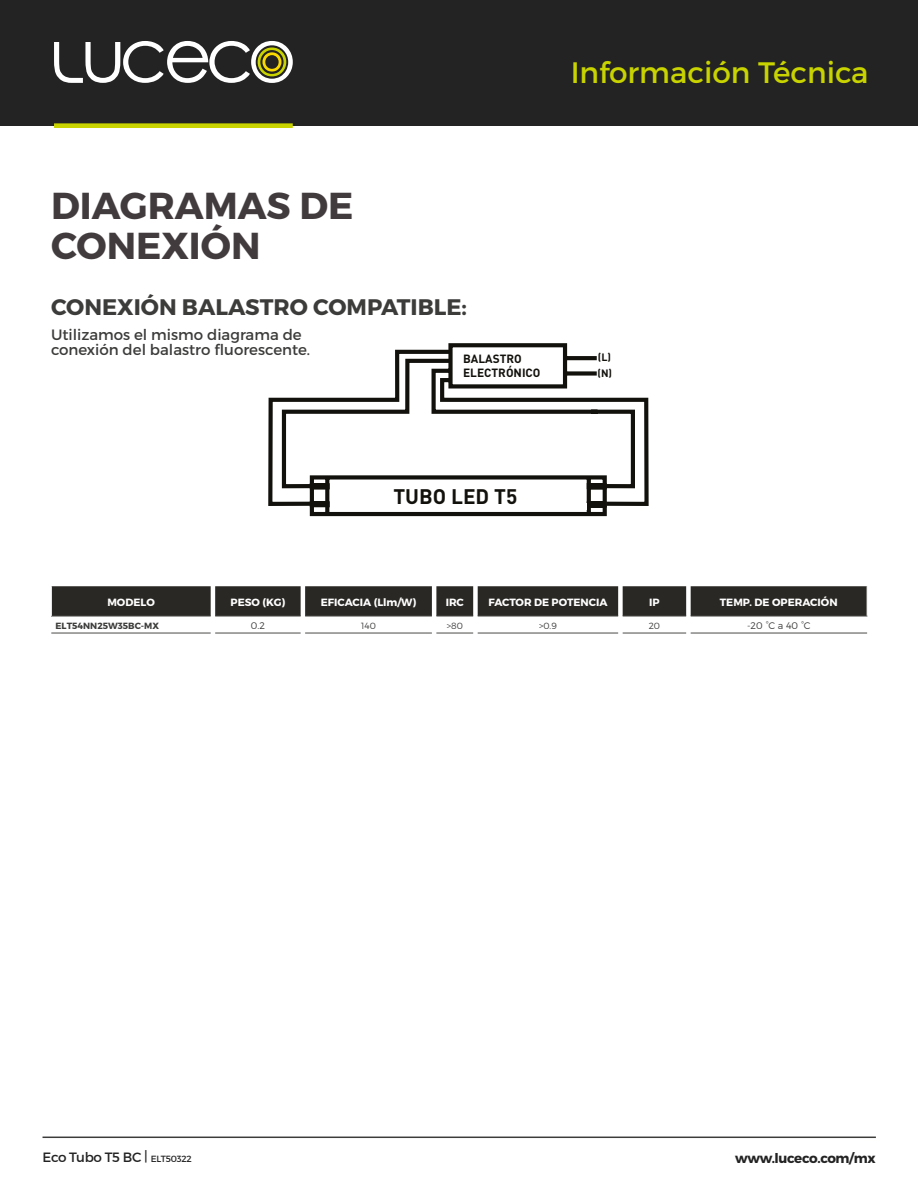
<style>
.page{position:relative;width:918px;height:1188px;background:#fff}
.page>*{position:absolute;margin:0;border:0;box-sizing:border-box;transform-origin:0 0}
.t1{font:700 37.5px/39.5px "Montserrat";color:#423b3e}
.t2{font:29.55px "Montserrat";color:#c8d300}
.t3{font:700 22.5px "Montserrat";color:#3c3c3b}
.t4{font:700 20.85px "DINOT";color:#12110c}
.t5{font:15px/15px "Montserrat";color:#3c3c3b}
.t6{font:13.5px "Montserrat";letter-spacing:-.025em;color:#222322}
.t7{font:700 13.5px "Montserrat";letter-spacing:-.025em;color:#222322}
.t8{font:700 11.85px/14.1px "DINOT";color:#12110c}
.t9{font:700 10.65px/16.4px "DINOT";color:#12110c}
.t10{font:700 10.5px "Montserrat";color:#fff}
.t11{font:300 9.6px "Montserrat";color:#3c3c3b}
.t12{font:700 9px "Montserrat";color:#3c3c3b}
.t13{font:300 9px "Montserrat";color:#3c3c3b}
.s1{font-size:9px}
</style>
<div class="page">
<hr style="left:43px;top:1137px;width:833px;height:1px;background:#3c3c3b">
<div style="left:0;top:0;width:918px;height:126px;background:#222322"></div>
<div style="left:54px;top:123px;width:239px;height:5px;background:#c8d300"></div>
<svg style="left:54px;top:41px;width:239px;height:42px"></svg>
<svg style="left:52px;top:586px;width:815px;height:30px;background:#33312d"></svg>
<hr style="left:215px;top:616px;width:86px;height:1px;background:#4a4a49">
<hr style="left:305px;top:616px;width:127px;height:1px;background:#4a4a49">
<hr style="left:436px;top:616px;width:37px;height:1px;background:#4a4a49">
<hr style="left:478px;top:616px;width:140px;height:1px;background:#4a4a49">
<hr style="left:623px;top:616px;width:63px;height:1px;background:#4a4a49">
<hr style="left:691px;top:616px;width:176px;height:1px;background:#4a4a49">
<hr style="left:51px;top:633px;width:160px;height:1px;background:#4a4a49">
<hr style="left:215px;top:633px;width:86px;height:1px;background:#4a4a49">
<hr style="left:305px;top:633px;width:127px;height:1px;background:#4a4a49">
<hr style="left:436px;top:633px;width:37px;height:1px;background:#4a4a49">
<hr style="left:478px;top:633px;width:140px;height:1px;background:#4a4a49">
<hr style="left:623px;top:633px;width:63px;height:1px;background:#4a4a49">
<hr style="left:691px;top:633px;width:176px;height:1px;background:#4a4a49">
<hr style="left:51px;top:616px;width:160px;height:1px;background:#4a4a49">
<svg style="left:269px;top:343px;width:380px;height:173px"></svg>
<h2 class="t2" style="left:571px;top:54px;width:299px">Información Técnica</h2>
<h1 class="t1" style="left:51px;top:187px;width:304px">DIAGRAMAS DE<br>CONEXIÓN</h1>
<h3 class="t3" style="left:51px;top:293px;width:417px">CONEXIÓN BALASTRO COMPATIBLE:</h3>
<h3 class="t5" style="left:51px;top:327px;width:261px">Utilizamos el mismo diagrama de conexión del balastro fluorescente.</h3>
<p class="t8" style="left:463px;top:351px;width:79px">BALASTRO<br>ELECTRÓNICO</p>
<p class="t9" style="left:598px;top:349px;width:16px">(L) (N)</p>
<h3 class="t4" style="left:393px;top:483px;width:125px">TUBO LED T5</h3>
<p class="t10" style="left:107px;top:596px;width:49px">MODELO</p>
<p class="t10" style="left:231px;top:596px;width:56px">PESO (KG)</p>
<p class="t10" style="left:321px;top:596px;width:97px">EFICACIA (Llm/W)</p>
<p class="t10" style="left:446px;top:596px;width:20px">IRC</p>
<p class="t10" style="left:488px;top:596px;width:121px">FACTOR DE POTENCIA</p>
<p class="t10" style="left:649px;top:596px;width:12px">IP</p>
<p class="t10" style="left:720px;top:596px;width:119px">TEMP. DE OPERACIÓN</p>
<p class="t12" style="left:56px;top:620px;width:105px">ELT54NN25W35BC-MX</p>
<p class="t11" style="left:251px;top:620px;width:16px">0.2</p>
<p class="t13" style="left:361px;top:620px;width:16px">140</p>
<p class="t13" style="left:447px;top:620px;width:18px">&gt;80</p>
<p class="t13" style="left:539px;top:620px;width:19px">&gt;0.9</p>
<p class="t13" style="left:649px;top:620px;width:13px">20</p>
<p class="t11" style="left:747px;top:620px;width:65px">-20 °C a 40 °C</p>
<p class="t6" style="left:43px;top:1149px;width:151px">Eco Tubo T5 BC | <span class="s1">ELT50322</span></p>
<p class="t7" style="left:735px;top:1150px;width:142px">www.luceco.com/mx</p>
</div>
